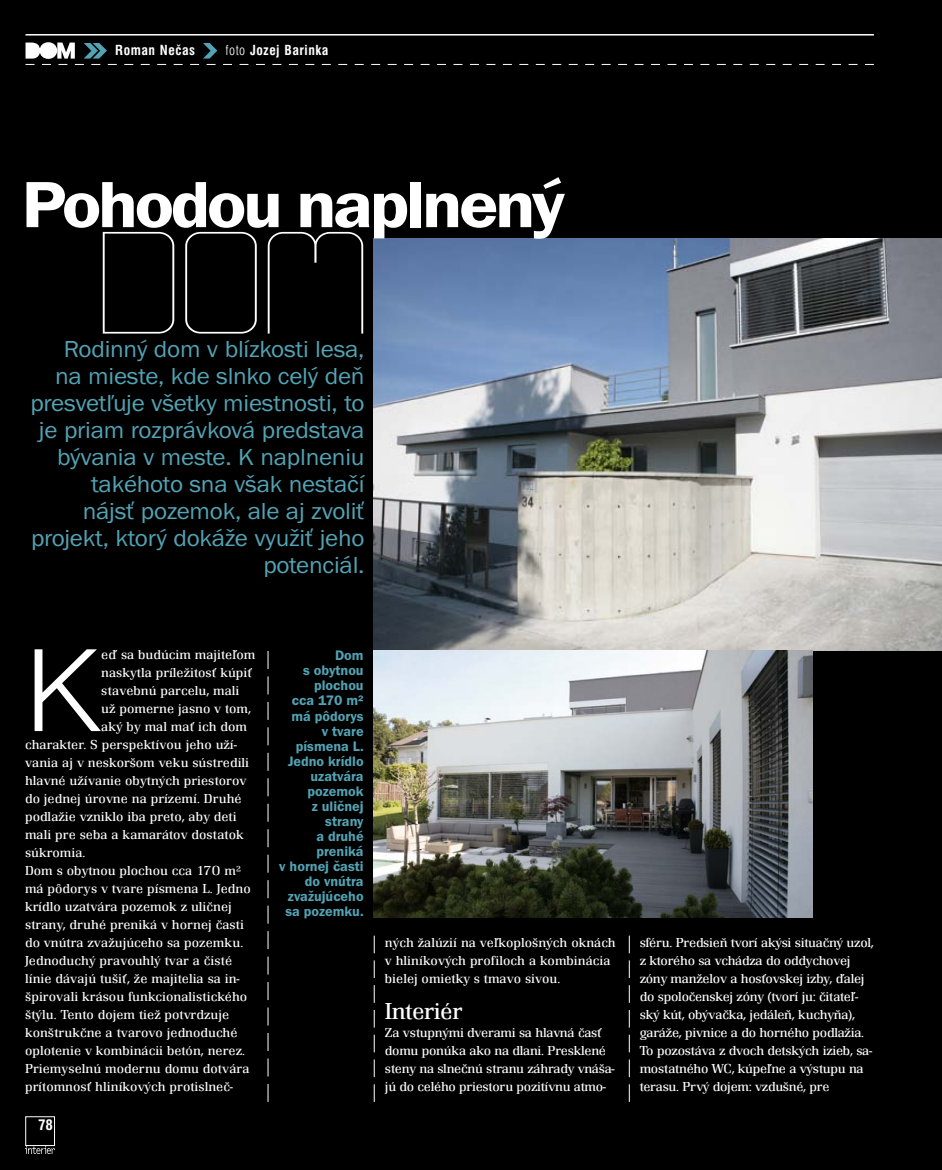
<style>
.page{position:relative;width:942px;height:1170px;background:#fff}
.page>*{position:absolute;margin:0;border:0;box-sizing:border-box;transform-origin:0 0}
.t1{font:142.5px "Boulder";color:#fff;scale:1.1 1}
.t2{font:113.7px "Swiss 721 AT Light";color:#fff;scale:1.05 1}
.t3{font:67.5px "Franklin Got Itc TOT Dem";letter-spacing:-.05em;color:#fff;scale:1.1 1}
.t4{font:24px/27px "Franklin Got Itc TOT Boo";letter-spacing:-.01em;color:#53a3b4;text-align:right;scale:1.05 1}
.t5{font:300 24px "Renault TOT";letter-spacing:-.02em;color:#fff;scale:1.05 1}
.t6{font:14.25px/15px "Franklin Got Itc TOT Dem";color:#53a3b4;text-align:right}
.t7{font:condensed 14.25px "Swiss 721 AT Bold";color:#fff;scale:1.05 1}
.t8{font:300 13.5px/18px "Renault TOT";color:#fff;scale:1.05 1}
.t9{font:300 13.5px/18px "Renault TOT";letter-spacing:-.02em;color:#fff;scale:1.05 1}
.t10{font:condensed 13.5px "Swiss 721 AT Bold";letter-spacing:.04em;color:#fff}
.s1{font-family:"Swiss 721 AT Light"}
.s2{color:#000}
</style>
<div class="page">
<div style="left:0;top:0;width:942px;height:1169px;background:#000"></div>
<img style="left:374px;top:238px;width:567px;height:413px">
<img style="left:374px;top:651px;width:438px;height:266px">
<img style="left:26px;top:1145px;width:29px;height:8px">
<svg style="left:374px;top:935px;width:1px;height:166px"></svg>
<svg style="left:629px;top:935px;width:1px;height:166px"></svg>
<svg style="left:268px;top:651px;width:1px;height:450px"></svg>
<hr style="left:26px;top:34px;width:848px;height:2px;background:#fff">
<svg style="left:26px;top:42px;width:848px;height:23px"></svg>
<p class="t10" style="left:115px;top:42px;width:81px">Roman Nečas</p>
<p class="t10" style="left:225px;top:42px;width:104px"><span class="s1">foto</span> Jozej Barinka</p>
<h3 class="t3" style="left:22px;top:167px;width:495px">Pohodou naplnený</h3>
<h1 class="t1" style="left:93px;top:178px;width:255px">dom</h1>
<p class="t4" style="left:30px;top:336px;width:320px">Rodinný dom v blízkosti lesa,<br>na mieste, kde slnko celý deň presvetľuje všetky miestnosti, to je priam rozprávková predstava bývania v meste. K naplneniu takéhoto sna však nestačí<br>nájsť pozemok, ale aj zvoliť projekt, ktorý dokáže využiť jeho potenciál.</p>
<h2 class="t2" style="left:25px;top:622px;width:74px">K</h2>
<p class="t8" style="left:101px;top:645px;width:148px">eď sa budúcim majiteľom</p>
<p class="t8" style="left:101px;top:663px;width:145px">naskytla príležitosť kúpiť</p>
<p class="t8" style="left:101px;top:681px;width:133px">stavebnú parcelu, mali</p>
<p class="t8" style="left:101px;top:699px;width:144px">už pomerne jasno v tom,</p>
<p class="t8" style="left:101px;top:717px;width:140px">aký by mal mať ich dom</p>
<p class="t8" style="left:25px;top:735px;width:203px">charakter. S perspektívou jeho uží-</p>
<p class="t8" style="left:25px;top:753px;width:215px">vania aj v neskoršom veku sústredili</p>
<p class="t8" style="left:25px;top:771px;width:212px">hlavné užívanie obytných priestorov</p>
<p class="t8" style="left:25px;top:789px;width:208px">do jednej úrovne na prízemí. Druhé</p>
<p class="t8" style="left:25px;top:807px;width:203px">podlažie vzniklo iba preto, aby deti</p>
<p class="t8" style="left:25px;top:825px;width:210px">mali pre seba a kamarátov dostatok</p>
<p class="t8" style="left:25px;top:843px;width:59px">súkromia.</p>
<p class="t8" style="left:25px;top:861px;width:208px">Dom s obytnou plochou cca 170 m²</p>
<p class="t8" style="left:25px;top:879px;width:216px">má pôdorys v tvare písmena L. Jedno</p>
<p class="t8" style="left:25px;top:897px;width:198px">krídlo uzatvára pozemok z uličnej</p>
<p class="t8" style="left:25px;top:915px;width:210px">strany, druhé preniká v hornej časti</p>
<p class="t8" style="left:25px;top:933px;width:209px">do vnútra zvažujúceho sa pozemku.</p>
<p class="t8" style="left:25px;top:951px;width:199px">Jednoduchý pravouhlý tvar a čisté</p>
<p class="t8" style="left:25px;top:969px;width:206px">línie dávajú tušiť, že majitelia sa in-</p>
<p class="t8" style="left:25px;top:987px;width:213px">špirovali krásou funkcionalistického</p>
<p class="t8" style="left:25px;top:1005px;width:196px">štýlu. Tento dojem tiež potvrdzuje</p>
<p class="t8" style="left:25px;top:1023px;width:204px">konštrukčne a tvarovo jednoduché</p>
<p class="t8" style="left:25px;top:1041px;width:211px">oplotenie v kombinácii betón, nerez.</p>
<p class="t8" style="left:25px;top:1059px;width:215px">Priemyselnú modernu domu dotvára</p>
<p class="t8" style="left:25px;top:1077px;width:200px">prítomnosť hliníkových protislneč-</p>
<p class="t7" style="left:38px;top:1115px;width:16px">78</p>
<p class="t6" style="left:279px;top:648px;width:86px">Dom<br>s obytnou plochou<br>cca 170 m² má pôdorys<br>v tvare písmena L.<br>Jedno krídlo uzatvára pozemok<br>z uličnej strany<br>a druhé preniká<br>v hornej časti do vnútra zvažujúceho sa pozemku.</p>
<p class="t8" style="left:385px;top:933px;width:221px">ných žalúzií na veľkoplošných oknách v hliníkových profiloch a kombinácia bielej omietky s tmavo sivou.</p>
<h3 class="t5" style="left:385px;top:998px;width:75px">Interiér</h3>
<p class="t9" style="left:385px;top:1023px;width:220px">Za vstupnými dverami sa hlavná časť domu ponúka ako na dlani. Presklené steny na slnečnú stranu záhrady vnáša&shy;jú do celého priestoru pozitívnu atmo-</p>
<p class="t9" style="left:639px;top:933px;width:224px">sféru. Predsieň tvorí akýsi situačný uzol, z ktorého sa vchádza do oddychovej zóny manželov a hosťovskej izby, ďalej do spoločenskej zóny (tvorí ju: čitateľ&shy;ský kút, obývačka, jedáleň, kuchyňa), garáže, pivnice a do horného podlažia.<br>To pozostáva z dvoch detských izieb, sa&shy;mostatného WC, kúpeľne a výstupu na terasu. Prvý dojem: vzdušné, pre<span class="s2">hľadné</span></p>
</div>
